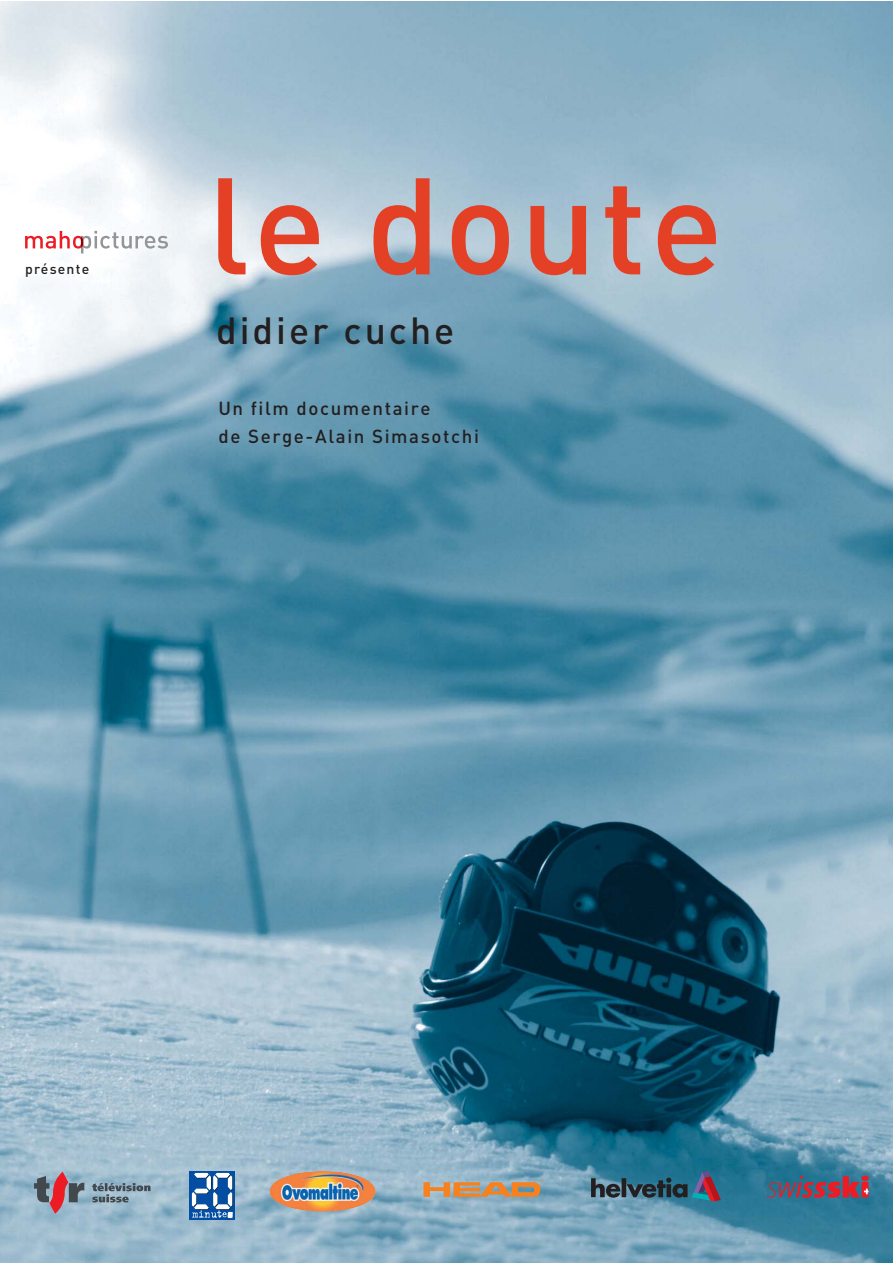
<style>
.page{position:relative;width:893px;height:1263px;background:#fff}
.page>*{position:absolute;margin:0;border:0;box-sizing:border-box;transform-origin:0 0}
.t1{font:500 135px "DIN";letter-spacing:.025em;color:#e44026}
.t2{font:500 37.35px "DIN";letter-spacing:.08em;color:#231f20}
.t3{font:500 18.75px/28px "DIN";letter-spacing:.085em;color:#231f20}
.t4{font:500 13.95px "DIN";letter-spacing:.085em;color:#231f20}
</style>
<div class="page">
<img style="left:0;top:1px;width:893px;height:1261px">
<svg style="left:25px;top:231px;width:143px;height:22px"></svg>
<img style="left:269px;top:1171px;width:107px;height:41px">
<svg style="left:767px;top:1176px;width:102px;height:22px;background:#765267"></svg>
<svg style="left:591px;top:1171px;width:130px;height:30px;background:#3d6176"></svg>
<svg style="left:190px;top:1171px;width:45px;height:48px"></svg>
<svg style="left:192px;top:1173px;width:41px;height:45px"></svg>
<svg style="left:34px;top:1172px;width:117px;height:42px;background:#9299a8"></svg>
<svg style="left:423px;top:1179px;width:120px;height:18px;background:#c29970"></svg>
<p class="t4" style="left:25px;top:264px;width:66px">présente</p>
<h1 class="t1" style="left:208px;top:178px;width:517px">le doute</h1>
<h2 class="t2" style="left:216px;top:318px;width:240px">didier cuche</h2>
<p class="t3" style="left:218px;top:396px;width:262px">Un film documentaire<br>de Serge-Alain Simasotchi</p>
</div>
